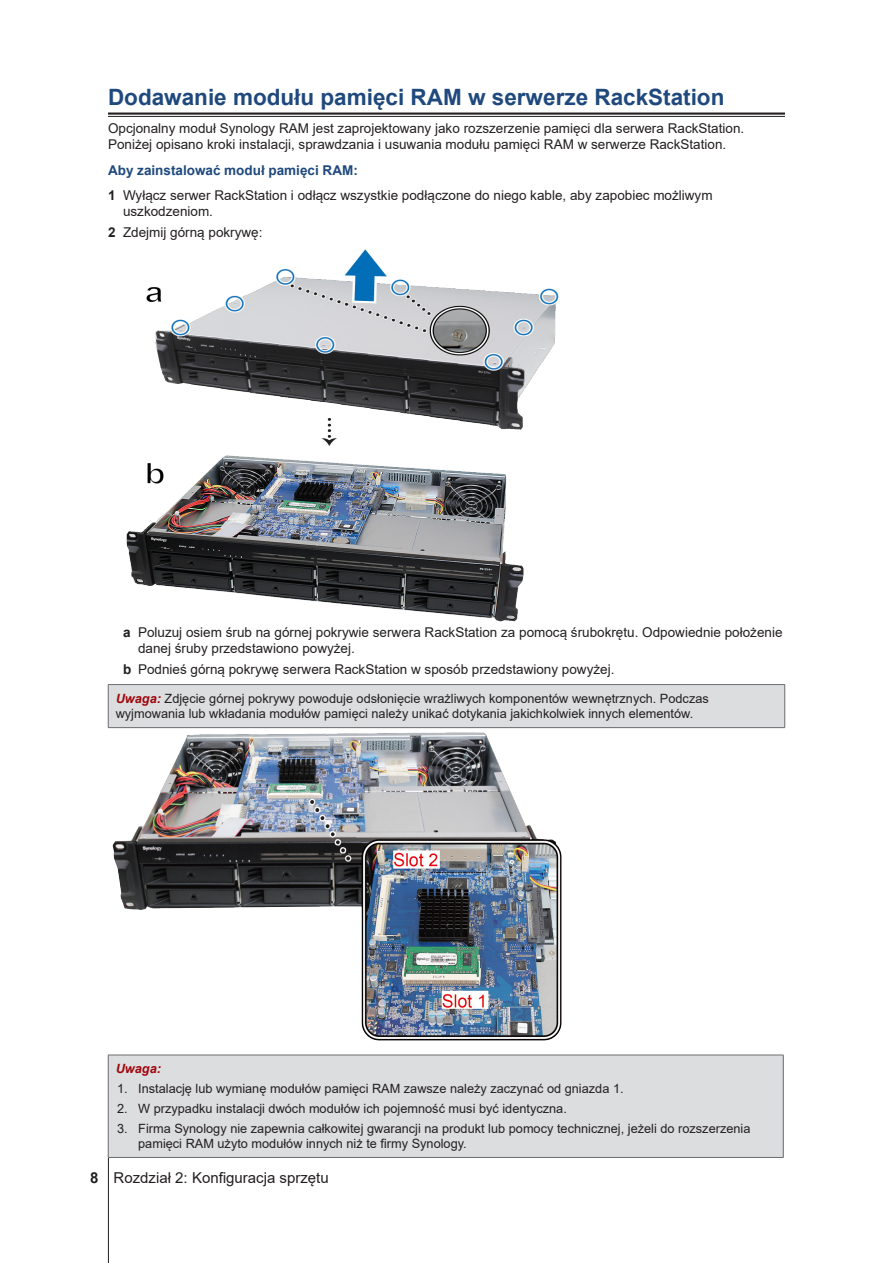
<style>
.page{position:relative;width:893px;height:1263px;background:#fff}
.page>*{position:absolute;margin:0;border:0;box-sizing:border-box;transform-origin:0 0}
.H2-underline{font:700 22.5px "Arial";color:#1f497d}
.t1{font:15px "Arial";color:#231f20}
.Body-sidebar{font:13.5px/16.2px "Arial";color:#231f20}
.DisplaySentence{font:700 13.5px "Arial";color:#1f497d}
.Warning-sidebar{font:12.75px/15.3px "Arial";color:#231f20}
.Warning-sidebar-2{font:italic 700 12.75px "Arial";color:#9d070d}
.s1{font-weight:700}
.s2{font-weight:700;font-style:italic;color:#9d070d}
</style>
<div class="page">
<hr style="left:108px;top:1155px;width:1px;height:108px;background:#231f20">
<hr style="left:108px;top:113px;width:677px;height:2px;background:#231f20">
<hr style="left:108px;top:116px;width:677px;height:1px;background:#231f20">
<img style="left:126px;top:249px;width:433px;height:373px">
<div style="left:108px;top:684px;width:677px;height:44px;background:#dcdddf"></div>
<hr style="left:108px;top:684px;width:677px;height:1px;background:#6c6d70">
<hr style="left:108px;top:685px;width:1px;height:42px;background:#6c6d70">
<hr style="left:784px;top:685px;width:1px;height:42px;background:#6c6d70">
<hr style="left:108px;top:727px;width:677px;height:1px;background:#6c6d70">
<img style="left:112px;top:732px;width:450px;height:309px">
<div style="left:108px;top:1055px;width:675px;height:102px;background:#dcdddf"></div>
<hr style="left:108px;top:1055px;width:675px;height:1px;background:#6c6d70">
<hr style="left:108px;top:1055px;width:1px;height:102px;background:#6c6d70">
<hr style="left:783px;top:1055px;width:1px;height:102px;background:#6c6d70">
<hr style="left:108px;top:1157px;width:675px;height:1px;background:#6c6d70">
<p class="H2-underline" style="left:108px;top:81px;width:618px">Dodawanie modułu pamięci RAM w serwerze RackStation</p>
<p class="Body-sidebar" style="left:108px;top:120px;width:638px">Opcjonalny moduł Synology RAM jest zaprojektowany jako rozszerzenie pamięci dla serwera RackStation.<br>Poniżej opisano kroki instalacji, sprawdzania i usuwania modułu pamięci RAM w serwerze RackStation.</p>
<p class="DisplaySentence" style="left:108px;top:160px;width:251px">Aby zainstalować moduł pamięci RAM:</p>
<p class="Body-sidebar" style="left:123px;top:187px;width:591px;text-indent:-15px"><span class="s1">1</span> Wyłącz serwer RackStation i odłącz wszystkie podłączone do niego kable, aby zapobiec możliwym uszkodzeniom.</p>
<p class="Body-sidebar" style="left:108px;top:224px;width:156px"><span class="s1">2</span> Zdejmij górną pokrywę:</p>
<p class="Body-sidebar" style="left:138px;top:624px;width:646px;text-indent:-15px"><span class="s1">a</span> Poluzuj osiem śrub na górnej pokrywie serwera RackStation za pomocą śrubokrętu. Odpowiednie położenie danej śruby przedstawiono powyżej.</p>
<p class="Body-sidebar" style="left:123px;top:661px;width:493px"><span class="s1">b</span> Podnieś górną pokrywę serwera RackStation w sposób przedstawiony powyżej.</p>
<p class="Warning-sidebar" style="left:116px;top:691px;width:595px"><span class="s2">Uwaga:</span> Zdjęcie górnej pokrywy powoduje odsłonięcie wrażliwych komponentów wewnętrznych. Podczas wyjmowania lub wkładania modułów pamięci należy unikać dotykania jakichkolwiek innych elementów.</p>
<p class="Warning-sidebar-2" style="left:116px;top:1060px;width:47px">Uwaga:</p>
<p class="Warning-sidebar" style="left:117px;top:1081px;width:508px">1. Instalację lub wymianę modułów pamięci RAM zawsze należy zaczynać od gniazda 1.</p>
<p class="Warning-sidebar" style="left:117px;top:1101px;width:451px">2. W przypadku instalacji dwóch modułów ich pojemność musi być identyczna.</p>
<p class="Warning-sidebar" style="left:138px;top:1120px;width:614px;text-indent:-21px">3. Firma Synology nie zapewnia całkowitej gwarancji na produkt lub pomocy technicznej, jeżeli do rozszerzenia pamięci RAM użyto modułów innych niż te firmy Synology.</p>
<p class="t1" style="left:90px;top:1167px;width:240px"><span class="s1">8</span> Rozdział 2: Konfiguracja sprzętu</p>
</div>
